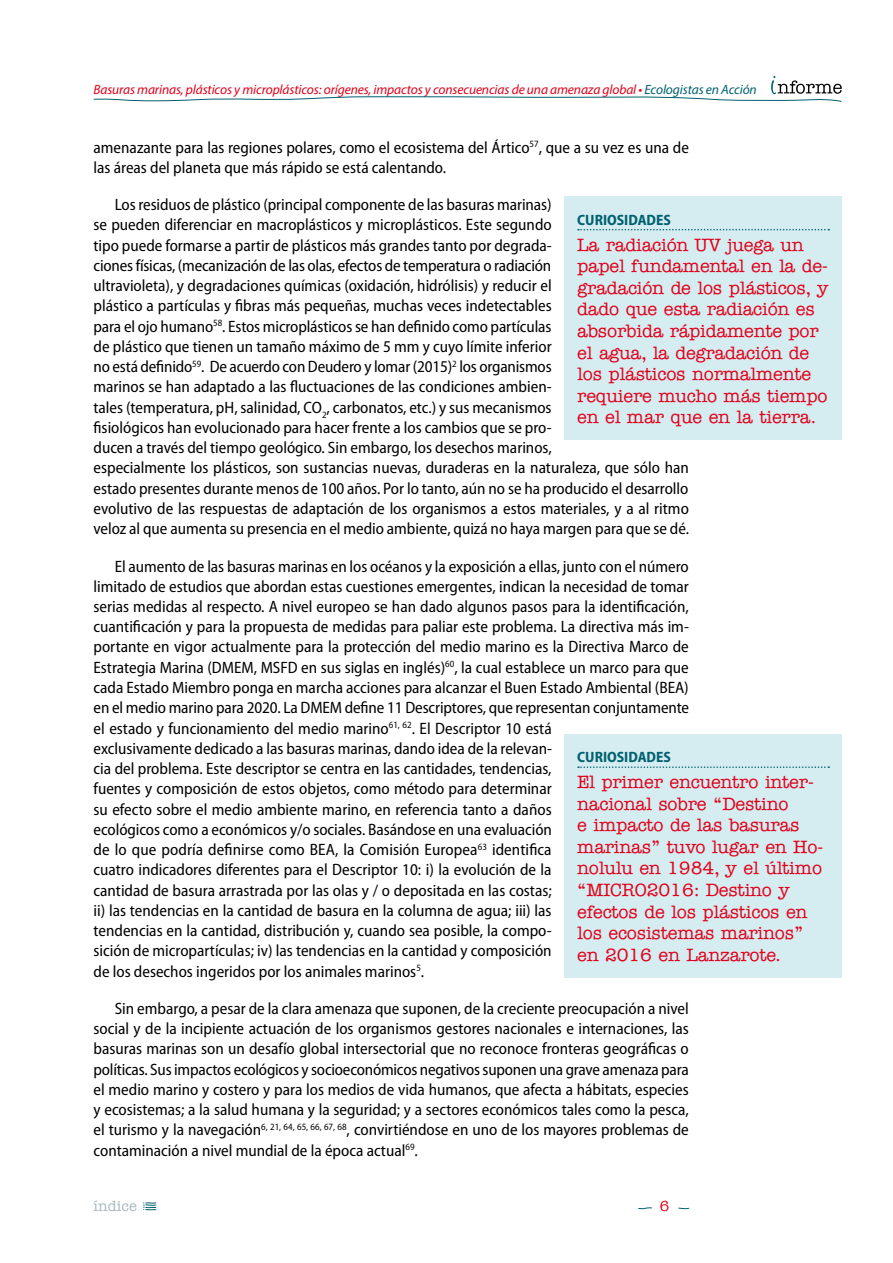
<style>
.page{position:relative;width:893px;height:1263px;background:#fff}
.page>*{position:absolute;margin:0;border:0;box-sizing:border-box;transform-origin:0 0}
.t1{font:500 18px/21.6px "American Typewriter Std";letter-spacing:-.01em;color:#e2001a}
.t2{font:semi-condensed 16.5px/20.2px "Myriad Pro";color:#000}
.t3{font:700 semi-condensed 15px "Myriad Pro";color:#006170}
.t4{font:15px "American Typewriter";color:#a7b8bf}
.t5{font:15px "American Typewriter";color:#e2001a}
.t6{font:italic 13.5px "Myriad Pro";letter-spacing:-.01em;color:#e2001a}
.s1{color:#006170}
</style>
<div class="page">
<svg style="left:638px;top:1207px;width:14px;height:2px"></svg>
<svg style="left:678px;top:1207px;width:12px;height:2px"></svg>
<svg style="left:143px;top:1202px;width:14px;height:8px"></svg>
<svg style="left:93px;top:76px;width:749px;height:26px"></svg>
<div style="left:564px;top:197px;width:278px;height:243px;background:#d5ecf0"></div>
<svg style="left:578px;top:229px;width:251px;height:1px"></svg>
<div style="left:564px;top:734px;width:278px;height:244px;background:#d5ecf0"></div>
<svg style="left:578px;top:766px;width:251px;height:2px"></svg>
<p class="t6" style="left:94px;top:81px;width:665px">Basuras marinas, plásticos y microplásticos: orígenes, impactos y consecuencias de una amenaza global • <span class="s1">Ecologistas en Acción</span></p>
<p class="t2" style="left:94px;top:137px;width:597px">amenazante para las regiones polares, como el ecosistema del Ártico<sup>57</sup>, que a su vez es una de las áreas del planeta que más rápido se está calentando.</p>
<p class="t2" style="left:94px;top:195px;width:597px;text-indent:21px">Los residuos de plástico (principal componente de las basuras marinas)<br>se pueden diferenciar en macroplásticos y microplásticos. Este segundo<br>tipo puede formarse a partir de plásticos más grandes tanto por degrada-<br>ciones físicas, (mecanización de las olas, efectos de temperatura o radiación<br>ultravioleta), y degradaciones químicas (oxidación, hidrólisis) y reducir el<br>plástico a partículas y fibras más pequeñas, muchas veces indetectables<br>para el ojo humano<sup>58</sup>. Estos microplásticos se han definido como partículas<br>de plástico que tienen un tamaño máximo de 5 mm y cuyo límite inferior<br>no está definido<sup>59</sup>. De acuerdo con Deudero y lomar (2015)<sup>2</sup> los organismos<br>marinos se han adaptado a las fluctuaciones de las condiciones ambien-<br>tales (temperatura, pH, salinidad, CO<sub>2</sub>, carbonatos, etc.) y sus mecanismos<br>fisiológicos han evolucionado para hacer frente a los cambios que se pro-<br>ducen a través del tiempo geológico. Sin embargo, los desechos marinos,<br>especialmente los plásticos, son sustancias nuevas, duraderas en la naturaleza, que sólo han estado presentes durante menos de 100 años. Por lo tanto, aún no se ha producido el desarrollo evolutivo de las respuestas de adaptación de los organismos a estos materiales, y a al ritmo veloz al que aumenta su presencia en el medio ambiente, quizá no haya margen para que se dé.</p>
<p class="t2" style="left:94px;top:556px;width:597px;text-indent:21px">El aumento de las basuras marinas en los océanos y la exposición a ellas, junto con el número limitado de estudios que abordan estas cuestiones emergentes, indican la necesidad de tomar serias medidas al respecto. A nivel europeo se han dado algunos pasos para la identificación, cuantificación y para la propuesta de medidas para paliar este problema. La directiva más im&shy;portante en vigor actualmente para la protección del medio marino es la Directiva Marco de Estrategia Marina (DMEM, MSFD en sus siglas en inglés)<sup>60</sup>, la cual establece un marco para que cada Estado Miembro ponga en marcha acciones para alcanzar el Buen Estado Ambiental (BEA) en el medio marino para 2020. La DMEM define 11 Descriptores, que representan conjuntamente el estado y funcionamiento del medio marino<sup>61,</sup> <sup>62</sup>. El Descriptor 10 está<br>exclusivamente dedicado a las basuras marinas, dando idea de la relevan-<br>cia del problema. Este descriptor se centra en las cantidades, tendencias,<br>fuentes y composición de estos objetos, como método para determinar<br>su efecto sobre el medio ambiente marino, en referencia tanto a daños<br>ecológicos como a económicos y/o sociales. Basándose en una evaluación<br>de lo que podría definirse como BEA, la Comisión Europea<sup>63</sup> identifica<br>cuatro indicadores diferentes para el Descriptor 10: i) la evolución de la<br>cantidad de basura arrastrada por las olas y / o depositada en las costas;<br>ii) las tendencias en la cantidad de basura en la columna de agua; iii) las<br>tendencias en la cantidad, distribución y, cuando sea posible, la compo-<br>sición de micropartículas; iv) las tendencias en la cantidad y composición<br>de los desechos ingeridos por los animales marinos<sup>5</sup>.</p>
<p class="t2" style="left:94px;top:998px;width:597px;text-align:justify;text-indent:21px">Sin embargo, a pesar de la clara amenaza que suponen, de la creciente preocupación a nivel social y de la incipiente actuación de los organismos gestores nacionales e internaciones, las basuras marinas son un desafío global intersectorial que no reconoce fronteras geográficas o políticas. Sus impactos ecológicos y socioeconómicos negativos suponen una grave amenaza para el medio marino y costero y para los medios de vida humanos, que afecta a hábitats, especies y ecosistemas; a la salud humana y la seguridad; y a sectores económicos tales como la pesca, el turismo y la navegación<sup>6,</sup> <sup>21,</sup> <sup>64,</sup> <sup>65,</sup> <sup>66,</sup> <sup>67,</sup> <sup>68</sup>, convirtiéndose en uno de los mayores problemas de contaminación a nivel mundial de la época actual<sup>69</sup>.</p>
<p class="t3" style="left:577px;top:211px;width:95px">CURIOSIDADES</p>
<p class="t1" style="left:577px;top:234px;width:253px">La radiación UV juega un papel fundamental en la de&shy;gradación de los plásticos, y dado que esta radiación es absorbida rápidamente por el agua, la degradación de los plásticos normalmente requiere mucho más tiempo en el mar que en la tierra.</p>
<p class="t3" style="left:577px;top:749px;width:95px">CURIOSIDADES</p>
<p class="t1" style="left:577px;top:771px;width:247px">El primer encuentro inter&shy;nacional sobre “Destino<br>e impacto de las basuras marinas” tuvo lugar en Ho&shy;nolulu en 1984, y el último “MICRO2016: Destino y efectos de los plásticos en los ecosistemas marinos” en 2016 en Lanzarote.</p>
<p class="t4" style="left:94px;top:1194px;width:45px">índice</p>
<p class="t5" style="left:660px;top:1194px;width:11px">6</p>
</div>
